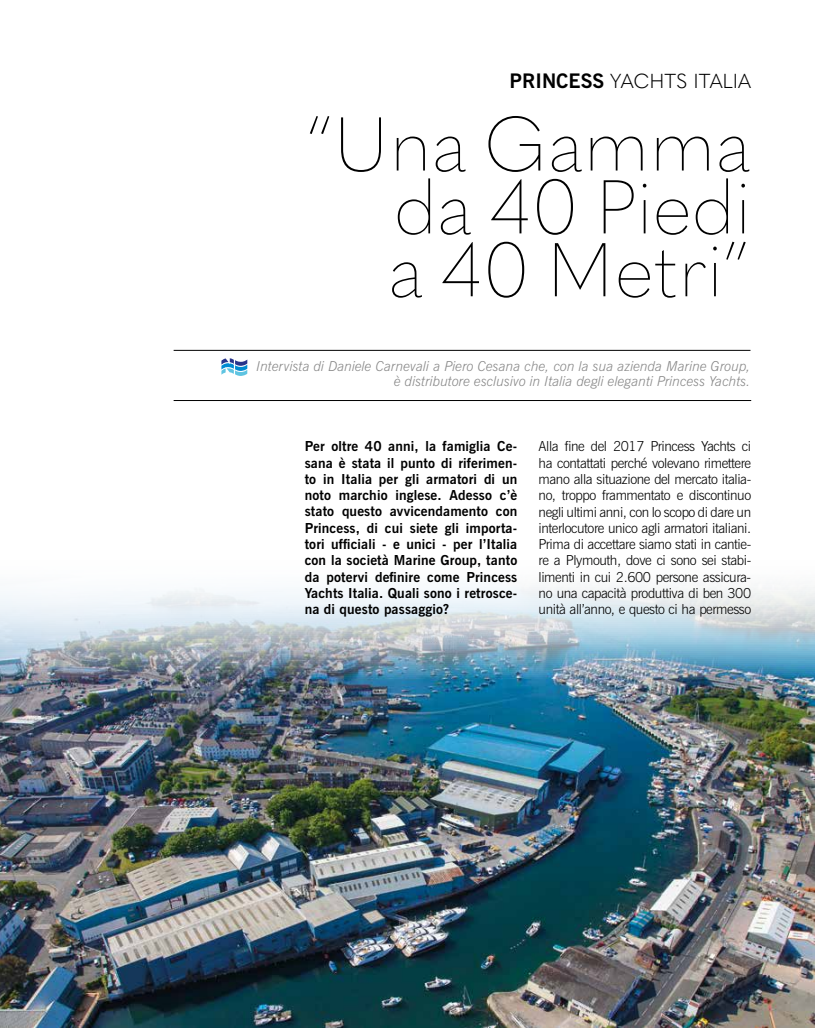
<style>
.page{position:relative;width:815px;height:1028px;background:#fff}
.page>*{position:absolute;margin:0;border:0;box-sizing:border-box;transform-origin:0 0}
.t1{font:100 75px/62.9px "Quasimoda";color:#000;text-align:justify}
.t2{font:300 20px "Quasimoda";color:#000}
.t3{font:300 13.75px/16.2px "News Gothic BT";letter-spacing:-.03em;color:#000;text-align:justify}
.t4{font:700 13.75px/16.2px "News Gothic BT";letter-spacing:.01em;color:#000;text-align:justify}
.t5{font:italic 300 13.75px/15px "News Gothic BT";color:#878787;text-align:right}
.s1{font-family:"News Gothic BT";font-weight:700}
</style>
<div class="page">
<hr style="left:174px;top:350px;width:576px;height:1px;background:#000">
<hr style="left:174px;top:400px;width:577px;height:1px;background:#000">
<svg style="left:221px;top:358px;width:26px;height:18px"></svg>
<img style="left:0;top:587px;width:815px;height:441px">
<h2 class="t2" style="left:509px;top:66px;width:243px"><span class="s1">PRINCESS</span> YACHTS ITALIA</h2>
<h1 class="t1" style="left:388px;top:108px;width:364px;text-indent:-85px">“Una Gamma da 40 Piedi a 40 Metri”</h1>
<p class="t5" style="left:257px;top:358px;width:495px">Intervista di Daniele Carnevali a Piero Cesana che, con la sua azienda Marine Group, è distributore esclusivo in Italia degli eleganti Princess Yachts.</p>
<p class="t4" style="left:305px;top:438px;width:214px">Per oltre 40 anni, la famiglia Ce&shy;sana è stata il punto di riferimen&shy;to in Italia per gli armatori di un noto marchio inglese. Adesso c’è stato questo avvicendamento con Princess, di cui siete gli importa&shy;tori ufficiali - e unici - per l’Italia con la società Marine Group, tanto da potervi definire come Princess Yachts Italia. Quali sono i retrosce&shy;na di questo passaggio?</p>
<p class="t3" style="left:539px;top:438px;width:214px">Alla fine del 2017 Princess Yachts ci ha contattati perché volevano rimettere mano alla situazione del mercato italia&shy;no, troppo frammentato e discontinuo negli ultimi anni, con lo scopo di dare un interlocutore unico agli armatori italiani.<br>Prima di accettare siamo stati in cantie&shy;re a Plymouth, dove ci sono sei stabi&shy;limenti in cui 2.600 persone assicura&shy;no una capacità produttiva di ben 300 unità all’anno, e questo ci ha permesso</p>
</div>
